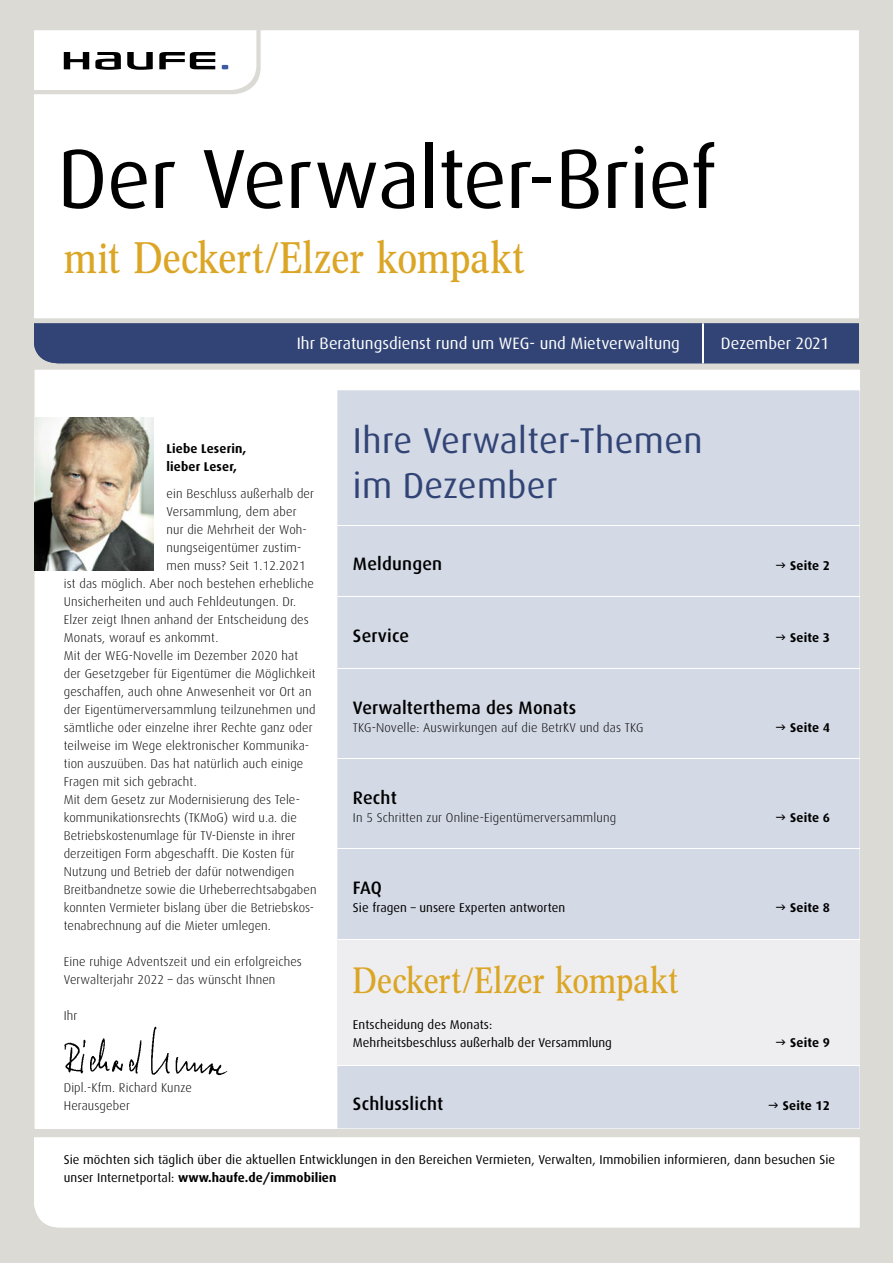
<style>
.page{position:relative;width:893px;height:1263px;background:#dbdad5}
.page>*{position:absolute;margin:0;border:0;box-sizing:border-box;transform-origin:0 0}
.t1{font:84px "Dax";letter-spacing:-.01em;color:#000}
.t2{font:43.35px "Concorde Nova";letter-spacing:.005em;color:#dba626}
.t3{font:36px/45px "Dax";letter-spacing:.01em;color:#314475}
.t4{font:36px "Concorde Nova";letter-spacing:.005em;color:#dba626}
.t5{font:500 18px "Dax";letter-spacing:.01em;color:#000}
.t6{font:16.5px "Dax";color:#fff}
.t7{font:300 12.75px/18px "Dax";letter-spacing:.01em;color:#000}
.t8{font:12.75px/18px "Dax";letter-spacing:.005em;color:#000}
.t9{font:700 12.75px/18px "Dax";letter-spacing:.01em;color:#000}
.s1{font-weight:700}
</style>
<div class="page">
<svg style="left:34px;top:30px;width:825px;height:288px"></svg>
<svg style="left:34px;top:1137px;width:825px;height:90px"></svg>
<div style="left:35px;top:370px;width:824px;height:758px;background:#fff"></div>
<div style="left:34px;top:323px;width:825px;height:40px;background:#314475"></div>
<hr style="left:703px;top:323px;width:1px;height:40px;background:#fff">
<div style="left:337px;top:390px;width:522px;height:738px;background:#d3d9e5"></div>
<div style="left:337px;top:939px;width:522px;height:126px;background:#eeeef1"></div>
<svg style="left:34px;top:30px;width:222px;height:60px"></svg>
<img style="left:34px;top:417px;width:120px;height:153px">
<hr style="left:328px;top:939px;width:531px;height:1px;background:#fff">
<hr style="left:328px;top:525px;width:531px;height:1px;background:#fff">
<hr style="left:328px;top:597px;width:531px;height:1px;background:#fff">
<hr style="left:328px;top:669px;width:531px;height:1px;background:#fff">
<hr style="left:328px;top:759px;width:531px;height:1px;background:#fff">
<hr style="left:327px;top:1065px;width:532px;height:1px;background:#fff">
<hr style="left:328px;top:849px;width:531px;height:1px;background:#fff">
<img style="left:64px;top:1026px;width:164px;height:50px">
<svg style="left:776px;top:563px;width:9px;height:5px"></svg>
<svg style="left:776px;top:635px;width:9px;height:5px"></svg>
<svg style="left:776px;top:725px;width:9px;height:5px"></svg>
<svg style="left:776px;top:815px;width:9px;height:5px"></svg>
<svg style="left:776px;top:905px;width:9px;height:5px"></svg>
<svg style="left:769px;top:1103px;width:9px;height:5px"></svg>
<h1 class="t1" style="left:57px;top:130px;width:660px">Der Verwalter-Brief</h1>
<h2 class="t2" style="left:64px;top:233px;width:462px">mit Deckert/Elzer kompakt</h2>
<p class="t6" style="left:728px;top:333px;width:65px">li/August</p>
<p class="t6" style="left:297px;top:333px;width:385px">Ihr Beratungsdienst rund um WEG- und Mietverwaltung</p>
<p class="t6" style="left:304px;top:333px;width:385px">Ihr Beratungsdienst rund um WEG- und Mietverwaltung</p>
<p class="t6" style="left:715px;top:333px;width:116px">JuDezember 20201</p>
<p class="t9" style="left:166px;top:440px;width:81px">Liebe Leserin, lieber Leser,</p>
<p class="t7" style="left:166px;top:485px;width:149px">ein Beschluss außerhalb der</p>
<p class="t7" style="left:166px;top:503px;width:132px">Versammlung, dem aber</p>
<p class="t7" style="left:166px;top:521px;width:142px">nur die Mehrheit der Woh-</p>
<p class="t7" style="left:166px;top:539px;width:136px">nungseigentümer zustim-</p>
<p class="t7" style="left:166px;top:557px;width:141px">men muss? Seit 1.12.2021</p>
<p class="t7" style="left:64px;top:575px;width:252px">ist das möglich. Aber noch bestehen erhebliche</p>
<p class="t7" style="left:64px;top:593px;width:234px">Unsicherheiten und auch Fehldeutungen. Dr.</p>
<p class="t7" style="left:64px;top:611px;width:247px">Elzer zeigt Ihnen anhand der Entscheidung des</p>
<p class="t7" style="left:64px;top:629px;width:156px">Monats, worauf es ankommt.</p>
<p class="t7" style="left:64px;top:647px;width:236px">Mit der WEG-Novelle im Dezember 2020 hat</p>
<p class="t7" style="left:64px;top:665px;width:253px">der Gesetzgeber für Eigentümer die Möglichkeit</p>
<p class="t7" style="left:64px;top:683px;width:249px">geschaffen, auch ohne Anwesenheit vor Ort an</p>
<p class="t7" style="left:64px;top:701px;width:253px">der Eigentümerversammlung teilzunehmen und</p>
<p class="t7" style="left:64px;top:719px;width:250px">sämtliche oder einzelne ihrer Rechte ganz oder</p>
<p class="t7" style="left:64px;top:737px;width:247px">teilweise im Wege elektronischer Kommunika-</p>
<p class="t7" style="left:64px;top:755px;width:241px">tion auszuüben. Das hat natürlich auch einige</p>
<p class="t7" style="left:64px;top:773px;width:135px">Fragen mit sich gebracht.</p>
<p class="t7" style="left:64px;top:791px;width:238px">Mit dem Gesetz zur Modernisierung des Tele-</p>
<p class="t7" style="left:64px;top:809px;width:234px">kommunikationsrechts (TKMoG) wird u.a. die</p>
<p class="t7" style="left:64px;top:827px;width:233px">Betriebskostenumlage für TV-Dienste in ihrer</p>
<p class="t7" style="left:64px;top:845px;width:232px">derzeitigen Form abgeschafft. Die Kosten für</p>
<p class="t7" style="left:64px;top:863px;width:232px">Nutzung und Betrieb der dafür notwendigen</p>
<p class="t7" style="left:64px;top:881px;width:254px">Breitbandnetze sowie die Urheberrechtsabgaben</p>
<p class="t7" style="left:64px;top:899px;width:252px">konnten Vermieter bislang über die Betriebskos-</p>
<p class="t7" style="left:64px;top:917px;width:209px">tenabrechnung auf die Mieter umlegen.</p>
<p class="t7" style="left:64px;top:953px;width:240px">Eine ruhige Adventszeit und ein erfolgreiches<br>Verwalterjahr 2022 – das wünscht Ihnen</p>
<p class="t7" style="left:64px;top:1007px;width:15px">Ihr</p>
<p class="t7" style="left:64px;top:1079px;width:130px">Dipl.-Kfm. Richard Kunze<br>Herausgeber</p>
<h3 class="t3" style="left:353px;top:419px;width:351px">Ihre Verwalter-Themen im Dezember</h3>
<h3 class="t5" style="left:353px;top:554px;width:91px">Meldungen</h3>
<p class="t9" style="left:790px;top:557px;width:41px">Seite 2</p>
<h3 class="t5" style="left:353px;top:626px;width:58px">Service</h3>
<p class="t9" style="left:790px;top:629px;width:41px">Seite 3</p>
<h3 class="t5" style="left:353px;top:698px;width:225px">Verwalterthema des Monats</h3>
<p class="t7" style="left:353px;top:719px;width:292px">TKG-Novelle: Auswirkungen auf die BetrKV und das TKG</p>
<p class="t9" style="left:790px;top:719px;width:41px">Seite 4</p>
<h3 class="t5" style="left:353px;top:788px;width:45px">Recht</h3>
<p class="t7" style="left:353px;top:809px;width:265px">In 5 Schritten zur Online-Eigentümerversammlung</p>
<p class="t9" style="left:790px;top:809px;width:41px">Seite 6</p>
<h3 class="t5" style="left:353px;top:878px;width:31px">FAQ</h3>
<p class="t8" style="left:353px;top:899px;width:214px">Sie fragen – unsere Experten antworten</p>
<p class="t9" style="left:790px;top:899px;width:41px">Seite 8</p>
<h3 class="t4" style="left:353px;top:960px;width:327px">Deckert/Elzer kompakt</h3>
<p class="t8" style="left:353px;top:1016px;width:260px">Entscheidung des Monats:<br>Mehrheitsbeschluss außerhalb der Versammlung</p>
<p class="t9" style="left:790px;top:1034px;width:41px">Seite 9</p>
<h3 class="t5" style="left:353px;top:1094px;width:92px">Schlusslicht</h3>
<p class="t9" style="left:783px;top:1097px;width:49px">Seite 12</p>
<p class="t8" style="left:64px;top:1151px;width:773px">Sie möchten sich täglich über die aktuellen Entwicklungen in den Bereichen Vermieten, Verwalten, Immobilien informieren, dann besuchen Sie unser Internetportal: <span class="s1">www.haufe.de/immobilien</span></p>
</div>
